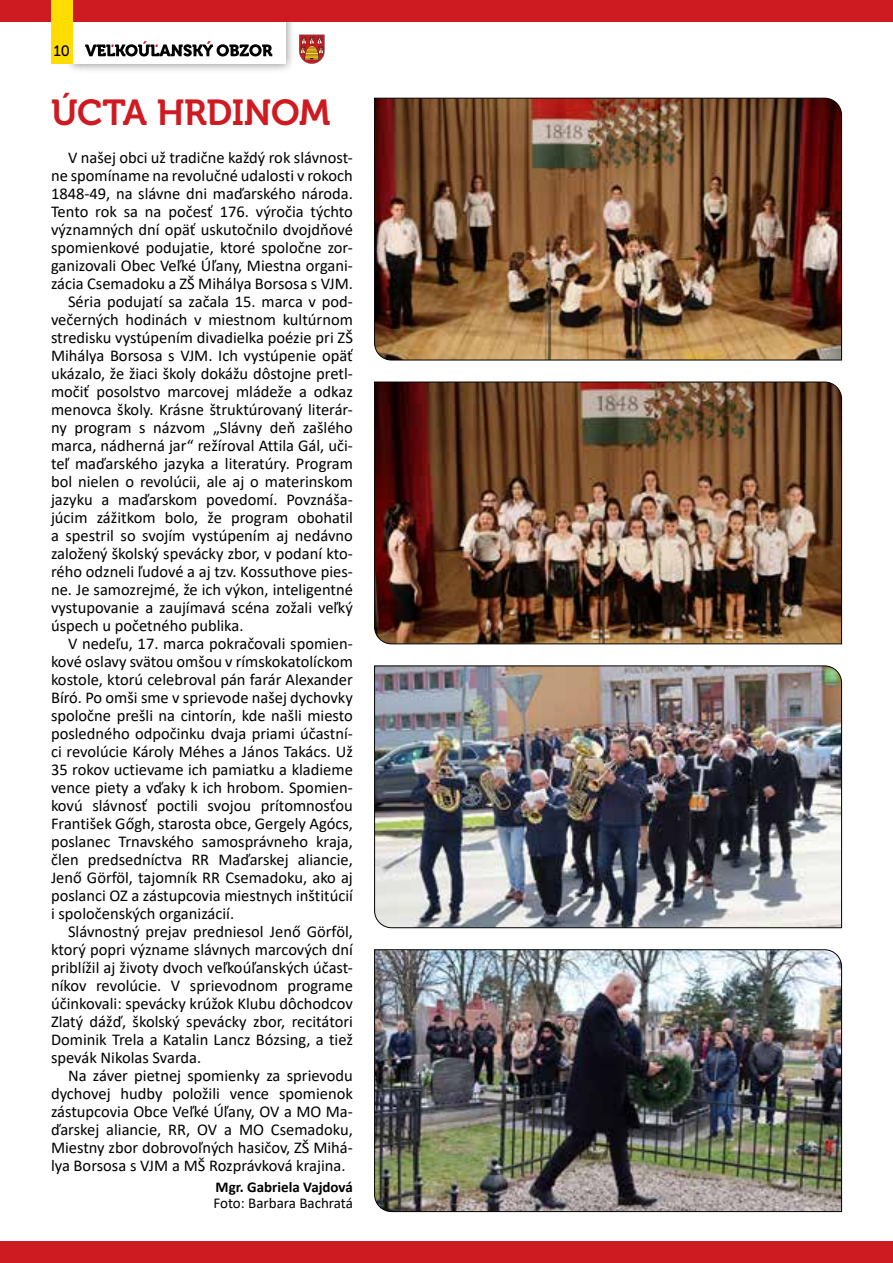
<style>
.page{position:relative;width:893px;height:1263px;background:#fff}
.page>*{position:absolute;margin:0;border:0;box-sizing:border-box;transform-origin:0 0}
.t1{font:36px "Museo 700";letter-spacing:-.015em;color:#ce1b22}
.t2{font:16.5px "Calibri";color:#000}
.t3{font:15px "Calibri";color:#000}
.t4{font:700 15px "Calibri";color:#000}
.t5{font:15px "Museo 500";color:#000}
</style>
<div class="page">
<div style="left:63px;top:0;width:232px;height:73px;background:#000;opacity:.45"></div>
<div style="left:72px;top:0;width:214px;height:64px;background:#fff"></div>
<div style="left:0;top:0;width:893px;height:21px;background:#ce1b22"></div>
<div style="left:0;top:1242px;width:893px;height:21px;background:#ce1b22"></div>
<svg style="left:85px;top:41px;width:187px;height:15px"></svg>
<svg style="left:299px;top:35px;width:26px;height:29px"></svg>
<div style="left:51px;top:0;width:21px;height:64px;background:#fd0"></div>
<img style="left:374px;top:97px;width:468px;height:264px">
<img style="left:374px;top:665px;width:468px;height:263px">
<img style="left:374px;top:381px;width:468px;height:264px">
<img style="left:374px;top:949px;width:468px;height:263px">
<p class="t5" style="left:53px;top:42px;width:18px">10</p>
<h1 class="t1" style="left:51px;top:92px;width:281px">ÚCTA HRDINOM</h1>
<p class="t2" style="left:68px;top:146px;width:286px">V našej obci už tradične každý rok slávnost-</p>
<p class="t2" style="left:51px;top:164px;width:303px">ne spomíname na revolučné udalosti v rokoch</p>
<p class="t2" style="left:51px;top:182px;width:303px">1848-49, na slávne dni maďarského národa.</p>
<p class="t2" style="left:51px;top:200px;width:303px">Tento rok sa na počesť 176. výročia týchto</p>
<p class="t2" style="left:51px;top:218px;width:303px">významných dní opäť uskutočnilo dvojdňové</p>
<p class="t2" style="left:51px;top:236px;width:303px">spomienkové podujatie, ktoré spoločne zor-</p>
<p class="t2" style="left:51px;top:254px;width:303px">ganizovali Obec Veľké Úľany, Miestna organi-</p>
<p class="t2" style="left:51px;top:272px;width:303px">zácia Csemadoku a ZŠ Mihálya Borsosa s VJM.</p>
<p class="t2" style="left:68px;top:290px;width:286px">Séria podujatí sa začala 15. marca v pod-</p>
<p class="t2" style="left:51px;top:308px;width:303px">večerných hodinách v miestnom kultúrnom</p>
<p class="t2" style="left:51px;top:326px;width:303px">stredisku vystúpením divadielka poézie pri ZŠ</p>
<p class="t2" style="left:51px;top:344px;width:303px">Mihálya Borsosa s VJM. Ich vystúpenie opäť</p>
<p class="t2" style="left:51px;top:362px;width:303px">ukázalo, že žiaci školy dokážu dôstojne pretl-</p>
<p class="t2" style="left:51px;top:380px;width:303px">močiť posolstvo marcovej mládeže a odkaz</p>
<p class="t2" style="left:51px;top:398px;width:303px">menovca školy. Krásne štruktúrovaný literár-</p>
<p class="t2" style="left:51px;top:416px;width:303px">ny program s názvom „Slávny deň zašlého</p>
<p class="t2" style="left:51px;top:434px;width:303px">marca, nádherná jar“ režíroval Attila Gál, uči-</p>
<p class="t2" style="left:51px;top:452px;width:303px">teľ maďarského jazyka a literatúry. Program</p>
<p class="t2" style="left:51px;top:470px;width:303px">bol nielen o revolúcii, ale aj o materinskom</p>
<p class="t2" style="left:51px;top:488px;width:303px">jazyku a maďarskom povedomí. Povznáša-</p>
<p class="t2" style="left:51px;top:506px;width:303px">júcim zážitkom bolo, že program obohatil</p>
<p class="t2" style="left:51px;top:524px;width:303px">a spestril so svojím vystúpením aj nedávno</p>
<p class="t2" style="left:51px;top:542px;width:303px">založený školský spevácky zbor, v podaní kto-</p>
<p class="t2" style="left:51px;top:560px;width:303px">rého odzneli ľudové a aj tzv. Kossuthove pies-</p>
<p class="t2" style="left:51px;top:578px;width:303px">ne. Je samozrejmé, že ich výkon, inteligentné</p>
<p class="t2" style="left:51px;top:596px;width:303px">vystupovanie a zaujímavá scéna zožali veľký</p>
<p class="t2" style="left:51px;top:614px;width:194px">úspech u početného publika.</p>
<p class="t2" style="left:68px;top:632px;width:286px">V nedeľu, 17. marca pokračovali spomien-</p>
<p class="t2" style="left:51px;top:650px;width:303px">kové oslavy svätou omšou v rímskokatolíckom</p>
<p class="t2" style="left:51px;top:668px;width:303px">kostole, ktorú celebroval pán farár Alexander</p>
<p class="t2" style="left:51px;top:686px;width:303px">Bíró. Po omši sme v sprievode našej dychovky</p>
<p class="t2" style="left:51px;top:704px;width:303px">spoločne prešli na cintorín, kde našli miesto</p>
<p class="t2" style="left:51px;top:722px;width:303px">posledného odpočinku dvaja priami účastní-</p>
<p class="t2" style="left:51px;top:740px;width:303px">ci revolúcie Károly Méhes a János Takács. Už</p>
<p class="t2" style="left:51px;top:758px;width:303px">35 rokov uctievame ich pamiatku a kladieme</p>
<p class="t2" style="left:51px;top:776px;width:303px">vence piety a vďaky k ich hrobom. Spomien-</p>
<p class="t2" style="left:51px;top:794px;width:303px">kovú slávnosť poctili svojou prítomnosťou</p>
<p class="t2" style="left:51px;top:812px;width:303px">František Gőgh, starosta obce, Gergely Agócs,</p>
<p class="t2" style="left:51px;top:830px;width:303px">poslanec Trnavského samosprávneho kraja,</p>
<p class="t2" style="left:51px;top:848px;width:303px">člen predsedníctva RR Maďarskej aliancie,</p>
<p class="t2" style="left:51px;top:866px;width:303px">Jenő Görföl, tajomník RR Csemadoku, ako aj</p>
<p class="t2" style="left:51px;top:884px;width:303px">poslanci OZ a zástupcovia miestnych inštitúcií</p>
<p class="t2" style="left:51px;top:902px;width:185px">i spoločenských organizácií.</p>
<p class="t2" style="left:68px;top:920px;width:286px">Slávnostný prejav predniesol Jenő Görföl,</p>
<p class="t2" style="left:51px;top:938px;width:303px">ktorý popri význame slávnych marcových dní</p>
<p class="t2" style="left:51px;top:956px;width:303px">priblížil aj životy dvoch veľkoúľanských účast-</p>
<p class="t2" style="left:51px;top:974px;width:303px">níkov revolúcie. V sprievodnom programe</p>
<p class="t2" style="left:51px;top:992px;width:303px">účinkovali: spevácky krúžok Klubu dôchodcov</p>
<p class="t2" style="left:51px;top:1010px;width:303px">Zlatý dážď, školský spevácky zbor, recitátori</p>
<p class="t2" style="left:51px;top:1028px;width:303px">Dominik Trela a Katalin Lancz Bózsing, a tiež</p>
<p class="t2" style="left:51px;top:1046px;width:152px">spevák Nikolas Svarda.</p>
<p class="t2" style="left:68px;top:1064px;width:286px">Na záver pietnej spomienky za sprievodu</p>
<p class="t2" style="left:51px;top:1082px;width:303px">dychovej hudby položili vence spomienok</p>
<p class="t2" style="left:51px;top:1100px;width:303px">zástupcovia Obce Veľké Úľany, OV a MO Ma-</p>
<p class="t2" style="left:51px;top:1118px;width:303px">ďarskej aliancie, RR, OV a MO Csemadoku,</p>
<p class="t2" style="left:51px;top:1136px;width:303px">Miestny zbor dobrovoľných hasičov, ZŠ Mihá-</p>
<p class="t2" style="left:51px;top:1154px;width:296px">lya Borsosa s VJM a MŠ Rozprávková krajina.</p>
<p class="t4" style="left:216px;top:1176px;width:139px">Mgr. Gabriela Vajdová</p>
<p class="t3" style="left:213px;top:1193px;width:141px">Foto: Barbara Bachratá</p>
</div>
